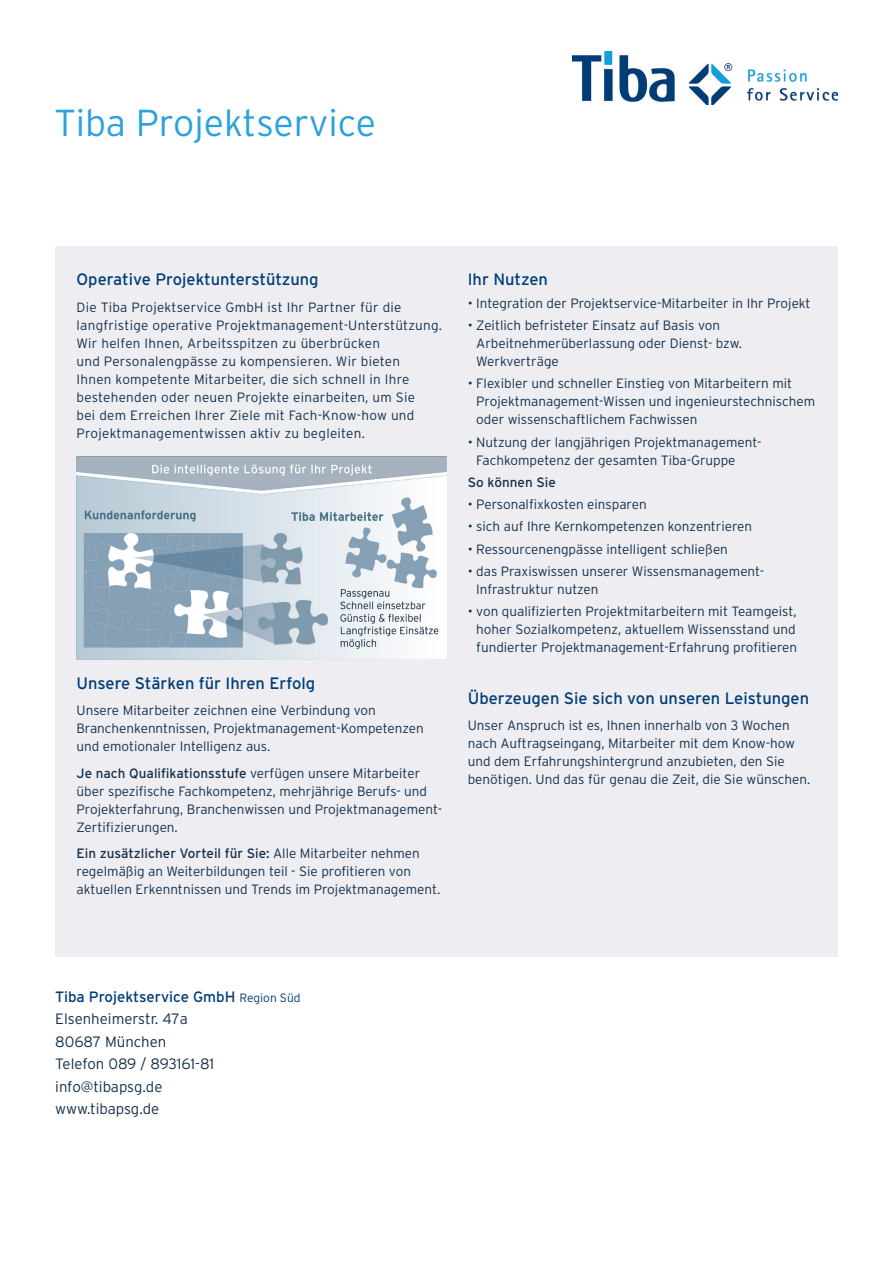
<style>
.page{position:relative;width:893px;height:1263px;background:#fff}
.page>*{position:absolute;margin:0;border:0;box-sizing:border-box;transform-origin:0 0}
.t1{font:300 37.5px "Interstate";color:#2aa2db}
.t2{font:16.5px "Interstate";color:#003d76}
.t3{font:300 15px/22.5px "Interstate";color:#15304b}
.t4{font:300 13.5px/18px "Interstate";color:#15304b}
.t5{font:300 13.5px/18px "Interstate";letter-spacing:.02em;color:#15304b}
.t6{font:13.5px "Interstate";color:#15304b}
.s1{font-weight:400}
.s2{font-weight:400;color:#003d76}
.s3{font-size:12px;color:#003d76}
</style>
<div class="page">
<img style="left:573px;top:51px;width:265px;height:53px">
<div style="left:55px;top:247px;width:783px;height:710px;background:#eeeef2"></div>
<img style="left:77px;top:456px;width:370px;height:204px">
<h1 class="t1" style="left:54px;top:100px;width:324px">Tiba Projektservice</h1>
<p class="t2" style="left:77px;top:269px;width:244px">Operative Projektunterstützung</p>
<p class="t5" style="left:77px;top:298px;width:367px">Die Tiba Projektservice GmbH ist Ihr Partner für die langfristige operative Projektmanagement-Unterstützung.<br>Wir helfen Ihnen, Arbeitsspitzen zu überbrücken<br>und Personalengpässe zu kompensieren. Wir bieten<br>Ihnen kompetente Mitarbeiter, die sich schnell in Ihre bestehenden oder neuen Projekte einarbeiten, um Sie<br>bei dem Erreichen Ihrer Ziele mit Fach-Know-how und Projektmanagementwissen aktiv zu begleiten.</p>
<p class="t2" style="left:77px;top:673px;width:240px">Unsere Stärken für Ihren Erfolg</p>
<p class="t4" style="left:77px;top:702px;width:349px">Unsere Mitarbeiter zeichnen eine Verbindung von<br>Branchenkenntnissen, Projektmanagement-Kompetenzen und emotionaler Intelligenz aus.</p>
<p class="t4" style="left:77px;top:764px;width:367px"><span class="s1">Je nach Qualifikationsstufe</span> verfügen unsere Mitarbeiter über spezifische Fachkompetenz, mehrjährige Berufs- und Projekterfahrung, Branchenwissen und Projektmanagement-Zertifizierungen.</p>
<p class="t4" style="left:77px;top:844px;width:365px"><span class="s1">Ein zusätzlicher Vorteil für Sie:</span> Alle Mitarbeiter nehmen regelmäßig an Weiterbildungen teil - Sie profitieren von aktuellen Erkenntnissen und Trends im Projektmanagement.</p>
<p class="t2" style="left:468px;top:269px;width:82px">Ihr Nutzen</p>
<p class="t4" style="left:468px;top:294px;width:344px">• Integration der Projektservice-Mitarbeiter in Ihr Projekt</p>
<p class="t4" style="left:476px;top:316px;width:267px;text-indent:-9px">• Zeitlich befristeter Einsatz auf Basis von<br>Arbeitnehmerüberlassung oder Dienst- bzw.<br>Werkverträge</p>
<p class="t4" style="left:476px;top:374px;width:340px;text-indent:-9px">• Flexibler und schneller Einstieg von Mitarbeitern mit<br>Projektmanagement-Wissen und ingenieurstechnischem oder wissenschaftlichem Fachwissen</p>
<p class="t4" style="left:476px;top:433px;width:287px;text-indent:-9px">• Nutzung der langjährigen Projektmanagement-<br>Fachkompetenz der gesamten Tiba-Gruppe</p>
<p class="t6" style="left:468px;top:474px;width:90px">So können Sie</p>
<p class="t4" style="left:468px;top:495px;width:180px">• Personalfixkosten einsparen</p>
<p class="t4" style="left:468px;top:517px;width:286px">• sich auf Ihre Kernkompetenzen konzentrieren</p>
<p class="t4" style="left:468px;top:540px;width:262px">• Ressourcenengpässe intelligent schließen</p>
<p class="t4" style="left:476px;top:562px;width:290px;text-indent:-9px">• das Praxiswissen unserer Wissensmanagement-<br>Infrastruktur nutzen</p>
<p class="t4" style="left:476px;top:602px;width:322px;text-align:justify;text-indent:-9px">• von qualifizierten Projektmitarbeitern mit Teamgeist, hoher Sozialkompetenz, aktuellem Wissensstand und fundierter Projektmanagement-Erfahrung profitieren</p>
<p class="t2" style="left:468px;top:688px;width:343px">Überzeugen Sie sich von unseren Leistungen</p>
<p class="t4" style="left:468px;top:716px;width:344px">Unser Anspruch ist es, Ihnen innerhalb von 3 Wochen nach Auftragseingang, Mitarbeiter mit dem Know-how und dem Erfahrungshintergrund anzubieten, den Sie benötigen. Und das für genau die Zeit, die Sie wünschen.</p>
<p class="t3" style="left:55px;top:985px;width:247px"><span class="s2">Tiba Projektservice GmbH</span> <span class="s3">Region Süd<br></span>Elsenheimerstr. 47a<br>80687 München<br>Telefon 089 / 893161-81 info@tibapsg.de<br>www.tibapsg.de</p>
</div>
